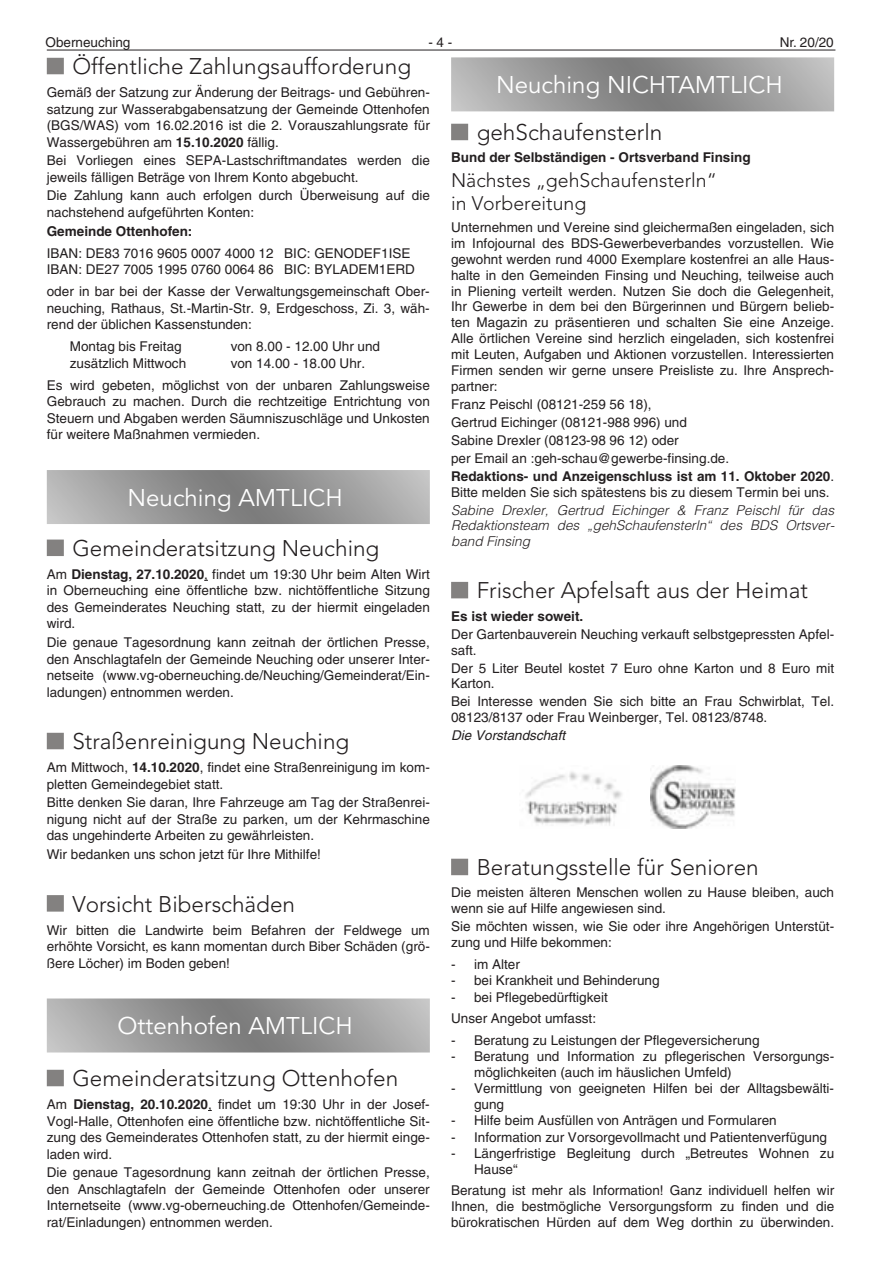
<style>
.page{position:relative;width:881px;height:1263px;background:#fff}
.page>*{position:absolute;margin:0;border:0;box-sizing:border-box;transform-origin:0 0}
.t1{font:24px "Avenir LT";color:#fff}
.t2{font:300 22.5px "Avenir LT";color:#231f20}
.t3{font:300 19.5px/22.6px "Avenir LT";color:#231f20}
.t4{font:13.5px/16.5px "Helvetica LT";color:#231f20}
.t5{font:italic 300 13.5px/15.9px "Helvetica LT";color:#231f20;text-align:justify}
.t6{font:700 13.5px "Helvetica LT";color:#231f20}
.t7{font:italic 13.5px "Helvetica LT";color:#231f20}
.s1{font-weight:700}
</style>
<div class="page">
<hr style="left:47px;top:50px;width:788px;height:1px;background:#231f20">
<div style="left:451px;top:124px;width:17px;height:16px;background:#838180"></div>
<div style="left:451px;top:582px;width:17px;height:16px;background:#838180"></div>
<div style="left:451px;top:859px;width:17px;height:16px;background:#838180"></div>
<svg style="left:451px;top:57px;width:382px;height:54px;background:#9b9b9b"></svg>
<img style="left:650px;top:766px;width:85px;height:63px">
<img style="left:525px;top:772px;width:97px;height:54px">
<div style="left:47px;top:58px;width:17px;height:16px;background:#838180"></div>
<div style="left:47px;top:539px;width:17px;height:17px;background:#838180"></div>
<div style="left:47px;top:733px;width:17px;height:16px;background:#838180"></div>
<div style="left:47px;top:895px;width:17px;height:17px;background:#838180"></div>
<div style="left:47px;top:1070px;width:17px;height:16px;background:#838180"></div>
<svg style="left:47px;top:470px;width:382px;height:54px;background:#9b9b9b"></svg>
<svg style="left:47px;top:998px;width:382px;height:54px;background:#9b9b9b"></svg>
<p class="t4" style="left:45px;top:34px;width:86px">Oberneuching</p>
<p class="t4" style="left:428px;top:34px;width:26px">- 4 -</p>
<p class="t4" style="left:779px;top:34px;width:56px">Nr. 20/20</p>
<h1 class="t1" style="left:496px;top:71px;width:288px">Neuching NICHTAMTLICH</h1>
<h2 class="t2" style="left:476px;top:119px;width:187px">gehSchaufensterln</h2>
<p class="t6" style="left:451px;top:149px;width:301px">Bund der Selbständigen - Ortsverband Finsing</p>
<h3 class="t3" style="left:451px;top:169px;width:267px">Nächstes „gehSchaufensterln“ in Vorbereitung</h3>
<p class="t4" style="left:451px;top:219px;width:384px;line-height:15.9px;text-align:justify">Unternehmen und Vereine sind gleichermaßen eingeladen, sich im Infojournal des BDS-Gewerbeverbandes vorzustellen. Wie gewohnt werden rund 4000 Exemplare kostenfrei an alle Haus&shy;halte in den Gemeinden Finsing und Neuching, teilweise auch in Pliening verteilt werden. Nutzen Sie doch die Gelegenheit, Ihr Gewerbe in dem bei den Bürgerinnen und Bürgern belieb&shy;ten Magazin zu präsentieren und schalten Sie eine Anzeige.<br>Alle örtlichen Vereine sind herzlich eingeladen, sich kostenfrei mit Leuten, Aufgaben und Aktionen vorzustellen. Interessierten Firmen senden wir gerne unsere Preisliste zu. Ihre Ansprech&shy;partner:</p>
<p class="t4" style="left:451px;top:395px;width:384px;line-height:18px">Franz Peischl (08121-259 56 18),<br>Gertrud Eichinger (08121-988 996) und<br>Sabine Drexler (08123-98 96 12) oder<br>per Email an :geh-schau@gewerbe-finsing.de.<br><span class="s1">Redaktions- und Anzeigenschluss ist am 11. Oktober 2020</span>.</p>
<p class="t4" style="left:451px;top:484px;width:380px">Bitte melden Sie sich spätestens bis zu diesem Termin bei uns.</p>
<p class="t5" style="left:451px;top:502px;width:384px">Sabine Drexler, Gertrud Eichinger &amp; Franz Peischl für das Redaktionsteam des „gehSchaufensterln“ des BDS Ortsver&shy;band Finsing</p>
<h2 class="t2" style="left:476px;top:577px;width:332px">Frischer Apfelsaft aus der Heimat</h2>
<p class="t6" style="left:451px;top:608px;width:134px">Es ist wieder soweit.</p>
<p class="t4" style="left:451px;top:626px;width:384px;line-height:15.9px">Der Gartenbauverein Neuching verkauft selbstgepressten Apfel&shy;saft.</p>
<p class="t4" style="left:451px;top:660px;width:384px;line-height:15.9px">Der 5 Liter Beutel kostet 7 Euro ohne Karton und 8 Euro mit<br>Karton.</p>
<p class="t4" style="left:451px;top:694px;width:384px;line-height:15.9px">Bei Interesse wenden Sie sich bitte an Frau Schwirblat, Tel.<br>08123/8137 oder Frau Weinberger, Tel. 08123/8748.</p>
<p class="t7" style="left:451px;top:728px;width:116px">Die Vorstandschaft</p>
<h2 class="t2" style="left:72px;top:53px;width:340px">Öffentliche Zahlungsaufforderung</h2>
<p class="t4" style="left:47px;top:84px;width:384px;text-align:justify">Gemäß der Satzung zur Änderung der Beitrags- und Gebühren&shy;satzung zur Wasserabgabensatzung der Gemeinde Ottenhofen (BGS/WAS) vom 16.02.2016 ist die 2. Vorauszahlungsrate für Wassergebühren am <span class="s1">15.10.2020</span> fällig.</p>
<p class="t4" style="left:47px;top:152px;width:384px">Bei Vorliegen eines SEPA-Lastschriftmandates werden die jeweils fälligen Beträge von Ihrem Konto abgebucht.</p>
<p class="t4" style="left:47px;top:187px;width:384px">Die Zahlung kann auch erfolgen durch Überweisung auf die nachstehend aufgeführten Konten:</p>
<p class="t6" style="left:47px;top:223px;width:147px">Gemeinde Ottenhofen:</p>
<p class="t4" style="left:47px;top:245px;width:369px">IBAN: DE83 7016 9605 0007 4000 12 BIC: GENODEF1ISE<br>IBAN: DE27 7005 1995 0760 0064 86 BIC: BYLADEM1ERD</p>
<p class="t4" style="left:47px;top:283px;width:384px;text-align:justify">oder in bar bei der Kasse der Verwaltungsgemeinschaft Ober&shy;neuching, Rathaus, St.-Martin-Str. 9, Erdgeschoss, Zi. 3, wäh&shy;rend der üblichen Kassenstunden:</p>
<p class="t4" style="left:70px;top:338px;width:113px">Montag bis Freitag</p>
<p class="t4" style="left:230px;top:338px;width:151px">von 8.00 - 12.00 Uhr und</p>
<p class="t4" style="left:70px;top:355px;width:118px">zusätzlich Mittwoch</p>
<p class="t4" style="left:47px;top:352px;width:384px;line-height:21.6px;text-indent:184px">von 14.00 - 18.00 Uhr.<br>Es wird gebeten, möglichst von der unbaren Zahlungsweise</p>
<p class="t4" style="left:47px;top:393px;width:384px;text-align:justify">Gebrauch zu machen. Durch die rechtzeitige Entrichtung von Steuern und Abgaben werden Säumniszuschläge und Unkosten für weitere Maßnahmen vermieden.</p>
<h1 class="t1" style="left:127px;top:483px;width:216px">Neuching AMTLICH</h1>
<h2 class="t2" style="left:72px;top:535px;width:308px">Gemeinderatsitzung Neuching</h2>
<p class="t4" style="left:47px;top:566px;width:384px;text-align:justify">Am <span class="s1">Dienstag, 27.10.2020</span>, findet um 19:30 Uhr beim Alten Wirt in Oberneuching eine öffentliche bzw. nichtöffentliche Sitzung des Gemeinderates Neuching statt, zu der hiermit eingeladen wird.</p>
<p class="t4" style="left:47px;top:634px;width:384px;text-align:justify">Die genaue Tagesordnung kann zeitnah der örtlichen Presse, den Anschlagtafeln der Gemeinde Neuching oder unserer Inter&shy;netseite (www.vg-oberneuching.de/Neuching/Gemeinderat/Ein&shy;ladungen) entnommen werden.</p>
<h2 class="t2" style="left:72px;top:728px;width:278px">Straßenreinigung Neuching</h2>
<p class="t4" style="left:47px;top:759px;width:384px">Am Mittwoch, <span class="s1">14.10.2020</span>, findet eine Straßenreinigung im kom&shy;pletten Gemeindegebiet statt.</p>
<p class="t4" style="left:47px;top:794px;width:384px;text-align:justify">Bitte denken Sie daran, Ihre Fahrzeuge am Tag der Straßenrei&shy;nigung nicht auf der Straße zu parken, um der Kehrmaschine das ungehinderte Arbeiten zu gewährleisten.</p>
<p class="t4" style="left:47px;top:846px;width:275px">Wir bedanken uns schon jetzt für Ihre Mithilfe!</p>
<h2 class="t2" style="left:72px;top:891px;width:224px">Vorsicht Biberschäden</h2>
<p class="t4" style="left:47px;top:921px;width:384px;text-align:justify">Wir bitten die Landwirte beim Befahren der Feldwege um erhöhte Vorsicht, es kann momentan durch Biber Schäden (grö&shy;ßere Löcher) im Boden geben!</p>
<h2 class="t2" style="left:476px;top:854px;width:283px">Beratungsstelle für Senioren</h2>
<p class="t4" style="left:451px;top:885px;width:384px;line-height:15.9px">Die meisten älteren Menschen wollen zu Hause bleiben, auch wenn sie auf Hilfe angewiesen sind.</p>
<p class="t4" style="left:451px;top:918px;width:384px;line-height:15.9px">Sie möchten wissen, wie Sie oder ihre Angehörigen Unterstüt&shy;zung und Hilfe bekommen:</p>
<p class="t4" style="left:451px;top:956px;width:70px">- im Alter</p>
<p class="t4" style="left:451px;top:972px;width:210px">- bei Krankheit und Behinderung</p>
<p class="t4" style="left:451px;top:986px;width:158px;line-height:21px">- bei Pflegebedürftigkeit<br>Unser Angebot umfasst:</p>
<p class="t4" style="left:451px;top:1031px;width:310px">- Beratung zu Leistungen der Pflegeversicherung</p>
<p class="t4" style="left:474px;top:1048px;width:361px;line-height:15.8px;text-indent:-23px">- Beratung und Information zu pflegerischen Versorgungs&shy;möglichkeiten (auch im häuslichen Umfeld)</p>
<p class="t4" style="left:474px;top:1080px;width:361px;line-height:15.8px;text-indent:-23px">- Vermittlung von geeigneten Hilfen bei der Alltagsbewälti&shy;gung</p>
<p class="t4" style="left:451px;top:1112px;width:327px">- Hilfe beim Ausfüllen von Anträgen und Formularen</p>
<p class="t4" style="left:451px;top:1129px;width:377px">- Information zur Vorsorgevollmacht und Patientenverfügung</p>
<p class="t4" style="left:474px;top:1146px;width:361px;line-height:15.8px;text-indent:-23px">- Längerfristige Begleitung durch „Betreutes Wohnen zu<br>Hause“</p>
<p class="t4" style="left:451px;top:1182px;width:384px;line-height:15.9px;text-align:justify">Beratung ist mehr als Information! Ganz individuell helfen wir Ihnen, die bestmögliche Versorgungsform zu finden und die bürokratischen Hürden auf dem Weg dorthin zu überwinden.</p>
<h1 class="t1" style="left:118px;top:1012px;width:236px">Ottenhofen AMTLICH</h1>
<h2 class="t2" style="left:72px;top:1065px;width:327px">Gemeinderatsitzung Ottenhofen</h2>
<p class="t4" style="left:47px;top:1096px;width:384px;text-align:justify">Am <span class="s1">Dienstag, 20.10.2020</span>, findet um 19:30 Uhr in der Josef-Vogl-Halle, Ottenhofen eine öffentliche bzw. nichtöffentliche Sit&shy;zung des Gemeinderates Ottenhofen statt, zu der hiermit einge&shy;laden wird.</p>
<p class="t4" style="left:47px;top:1164px;width:384px;text-align:justify">Die genaue Tagesordnung kann zeitnah der örtlichen Presse, den Anschlagtafeln der Gemeinde Ottenhofen oder unserer Internetseite (www.vg-oberneuching.de Ottenhofen/Gemeinde&shy;rat/Einladungen) entnommen werden.</p>
</div>
